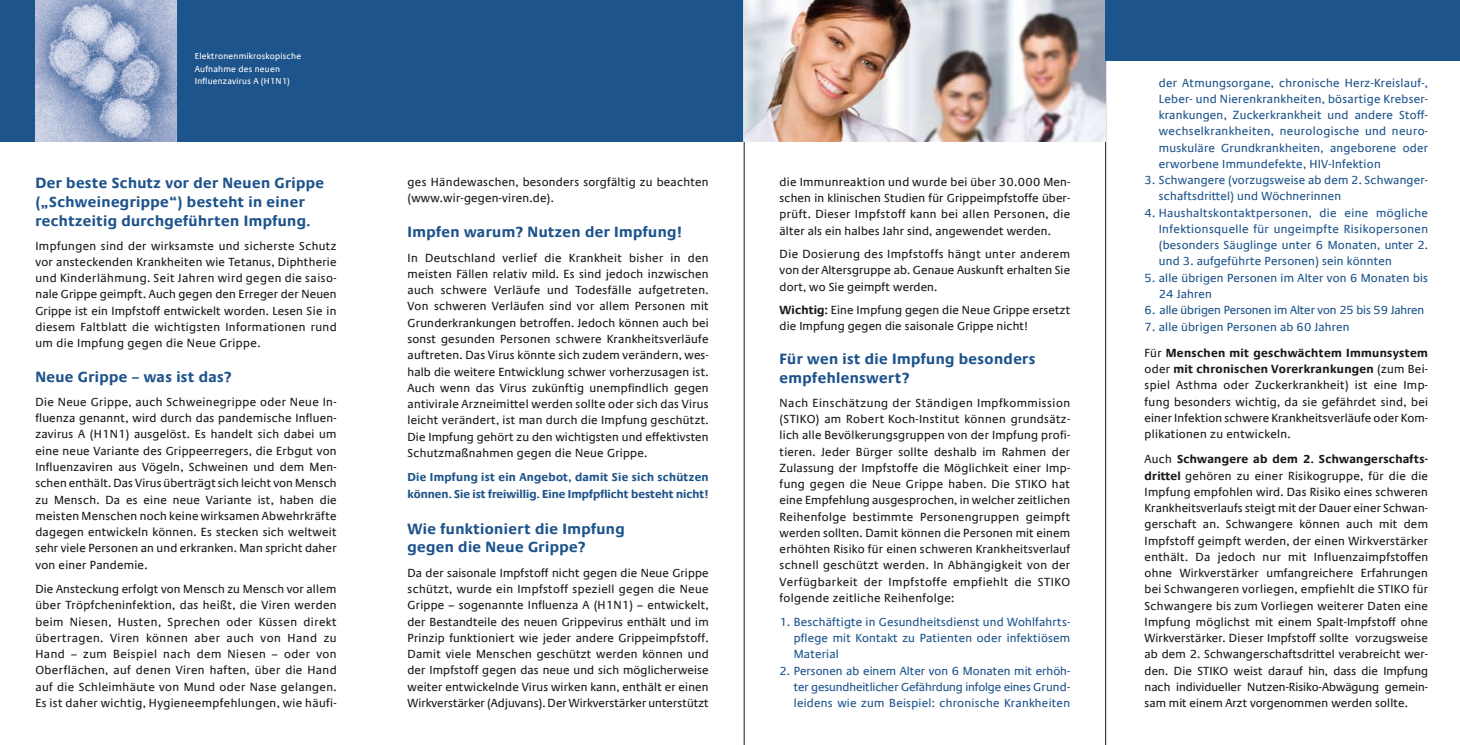
<style>
.page{position:relative;width:1460px;height:745px;background:#fff}
.page>*{position:absolute;margin:0;border:0;box-sizing:border-box;transform-origin:0 0}
.t1{font:700 15px/18.8px "Praxis Com";letter-spacing:.025em;color:#1e548c}
.t2{font:11.88px/16.2px "Praxis Com";letter-spacing:.01em;color:#1a1a18;text-align:justify}
.t3{font:11.88px/16.2px "Praxis Com";letter-spacing:.015em;color:#1e548c;text-align:justify}
.t4{font:11.88px "Praxis Com";letter-spacing:-.01em;color:#1e548c}
.t5{font:700 11.62px/16.2px "Praxis Com";color:#1e548c}
.t6{font:8.75px/12.5px "Praxis Com";letter-spacing:.02em;color:#fff}
.s1{font-weight:700}
</style>
<div class="page">
<div style="left:0;top:0;width:1106px;height:142px;background:#1e548c"></div>
<hr style="left:744px;top:0;width:1px;height:744px;background:#1a1a18">
<hr style="left:1105px;top:0;width:1px;height:744px;background:#1a1a18">
<img style="left:35px;top:0;width:141px;height:142px">
<img style="left:744px;top:0;width:361px;height:142px">
<div style="left:1106px;top:0;width:354px;height:60px;background:#1e548c"></div>
<p class="t6" style="left:195px;top:50px;width:108px">Elektronenmikroskopische<br>Aufnahme des neuen<br>Influenzavirus A (H1N1)</p>
<p class="t1" style="left:35px;top:173px;width:290px">Der beste Schutz vor der Neuen Grippe („Schweinegrippe“) besteht in einer rechtzeitig durchgeführten Impfung.</p>
<p class="t2" style="left:35px;top:237px;width:303px">Impfungen sind der wirksamste und sicherste Schutz vor ansteckenden Krankheiten wie Tetanus, Diphtherie und Kinderlähmung. Seit Jahren wird gegen die saiso&shy;nale Grippe geimpft. Auch gegen den Erreger der Neuen Grippe ist ein Impfstoff entwickelt worden. Lesen Sie in diesem Faltblatt die wichtigsten Informationen rund um die Impfung gegen die Neue Grippe.</p>
<p class="t1" style="left:35px;top:367px;width:198px">Neue Grippe – was ist das?</p>
<p class="t2" style="left:35px;top:393px;width:303px">Die Neue Grippe, auch Schweinegrippe oder Neue In&shy;fluenza genannt, wird durch das pandemische Influen&shy;zavirus A (H1N1) ausgelöst. Es handelt sich dabei um eine neue Variante des Grippeerregers, die Erbgut von Influenzaviren aus Vögeln, Schweinen und dem Men&shy;schen enthält. Das Virus überträgt sich leicht von Mensch zu Mensch. Da es eine neue Variante ist, haben die meisten Menschen noch keine wirksamen Abwehrkräfte dagegen entwickeln können. Es stecken sich weltweit sehr viele Personen an und erkranken. Man spricht daher von einer Pandemie.</p>
<p class="t2" style="left:35px;top:580px;width:303px">Die Ansteckung erfolgt von Mensch zu Mensch vor allem über Tröpfcheninfektion, das heißt, die Viren werden beim Niesen, Husten, Sprechen oder Küssen direkt übertragen. Viren können aber auch von Hand zu Hand – zum Beispiel nach dem Niesen – oder von Oberflächen, auf denen Viren haften, über die Hand auf die Schleimhäute von Mund oder Nase gelangen.<br>Es ist daher wichtig, Hygieneempfehlungen, wie häufi-</p>
<p class="t2" style="left:407px;top:174px;width:303px">ges Händewaschen, besonders sorgfältig zu beachten (www.wir-gegen-viren.de).</p>
<p class="t1" style="left:407px;top:222px;width:276px">Impfen warum? Nutzen der Impfung!</p>
<p class="t2" style="left:407px;top:249px;width:303px">In Deutschland verlief die Krankheit bisher in den meisten Fällen relativ mild. Es sind jedoch inzwischen auch schwere Verläufe und Todesfälle aufgetreten.<br>Von schweren Verläufen sind vor allem Personen mit Grunderkrankungen betroffen. Jedoch können auch bei sonst gesunden Personen schwere Krankheitsverläufe auftreten. Das Virus könnte sich zudem verändern, wes&shy;halb die weitere Entwicklung schwer vorherzusagen ist.<br>Auch wenn das Virus zukünftig unempfindlich gegen antivirale Arzneimittel werden sollte oder sich das Virus leicht verändert, ist man durch die Impfung geschützt.<br>Die Impfung gehört zu den wichtigsten und effektivsten Schutzmaßnahmen gegen die Neue Grippe.</p>
<p class="t5" style="left:407px;top:469px;width:303px">Die Impfung ist ein Angebot, damit Sie sich schützen können. Sie ist freiwillig. Eine Impfpflicht besteht nicht!</p>
<p class="t1" style="left:407px;top:518px;width:219px">Wie funktioniert die Impfung gegen die Neue Grippe?</p>
<p class="t2" style="left:407px;top:564px;width:303px">Da der saisonale Impfstoff nicht gegen die Neue Grippe schützt, wurde ein Impfstoff speziell gegen die Neue Grippe – sogenannte Influenza A (H1N1) – entwickelt, der Bestandteile des neuen Grippevirus enthält und im Prinzip funktioniert wie jeder andere Grippeimpfstoff.<br>Damit viele Menschen geschützt werden können und der Impfstoff gegen das neue und sich möglicherweise weiter entwickelnde Virus wirken kann, enthält er einen Wirkverstärker (Adjuvans). Der Wirkverstärker unterstützt</p>
<p class="t2" style="left:780px;top:174px;width:292px">die Immunreaktion und wurde bei über 30.000 Men&shy;schen in klinischen Studien für Grippeimpfstoffe über&shy;prüft. Dieser Impfstoff kann bei allen Personen, die älter als ein halbes Jahr sind, angewendet werden.</p>
<p class="t2" style="left:780px;top:246px;width:292px">Die Dosierung des Impfstoffs hängt unter anderem von der Altersgruppe ab. Genaue Auskunft erhalten Sie dort, wo Sie geimpft werden.</p>
<p class="t2" style="left:780px;top:302px;width:292px"><span class="s1">Wichtig:</span> Eine Impfung gegen die Neue Grippe ersetzt die Impfung gegen die saisonale Grippe nicht!</p>
<p class="t1" style="left:780px;top:349px;width:257px">Für wen ist die Impfung besonders empfehlenswert?</p>
<p class="t2" style="left:780px;top:394px;width:292px">Nach Einschätzung der Ständigen Impfkommission (STIKO) am Robert Koch-Institut können grundsätz&shy;lich alle Bevölkerungsgruppen von der Impfung profi&shy;tieren. Jeder Bürger sollte deshalb im Rahmen der Zulassung der Impfstoffe die Möglichkeit einer Imp&shy;fung gegen die Neue Grippe haben. Die STIKO hat eine Empfehlung ausgesprochen, in welcher zeitlichen Reihenfolge bestimmte Personengruppen geimpft werden sollten. Damit können die Personen mit einem erhöhten Risiko für einen schweren Krankheitsverlauf schnell geschützt werden. In Abhängigkeit von der Verfügbarkeit der Impfstoffe empfiehlt die STIKO folgende zeitliche Reihenfolge:</p>
<p class="t3" style="left:794px;top:613px;width:278px;text-indent:-14px">1. Beschäftigte in Gesundheitsdienst und Wohlfahrts&shy;pflege mit Kontakt zu Patienten oder infektiösem Material</p>
<p class="t3" style="left:794px;top:662px;width:278px;text-indent:-14px">2. Personen ab einem Alter von 6 Monaten mit erhöh&shy;ter gesundheitlicher Gefährdung infolge eines Grund&shy;leidens wie zum Beispiel: chronische Krankheiten</p>
<p class="t3" style="left:1159px;top:74px;width:271px">der Atmungsorgane, chronische Herz-Kreislauf-, Leber- und Nierenkrankheiten, bösartige Krebser&shy;krankungen, Zuckerkrankheit und andere Stoff&shy;wechselkrankheiten, neurologische und neuro&shy;muskuläre Grundkrankheiten, angeborene oder erworbene Immundefekte, HIV-Infektion</p>
<p class="t3" style="left:1159px;top:172px;width:271px;text-indent:-14px">3. Schwangere (vorzugsweise ab dem 2. Schwanger&shy;schaftsdrittel) und Wöchnerinnen</p>
<p class="t3" style="left:1159px;top:204px;width:271px;text-indent:-14px">4. Haushaltskontaktpersonen, die eine mögliche Infektionsquelle für ungeimpfte Risikopersonen (besonders Säuglinge unter 6 Monaten, unter 2. und 3. aufgeführte Personen) sein könnten</p>
<p class="t3" style="left:1159px;top:269px;width:271px;text-indent:-14px">5. alle übrigen Personen im Alter von 6 Monaten bis<br>24 Jahren</p>
<p class="t4" style="left:1144px;top:303px;width:281px">6. alle übrigen Personen im Alter von 25 bis 59 Jahren</p>
<p class="t3" style="left:1144px;top:318px;width:207px">7. alle übrigen Personen ab 60 Jahren</p>
<p class="t2" style="left:1144px;top:344px;width:285px">Für <span class="s1">Menschen mit geschwächtem Immunsystem </span>oder <span class="s1">mit chronischen Vorerkrankungen</span> (zum Bei&shy;spiel Asthma oder Zuckerkrankheit) ist eine Imp&shy;fung besonders wichtig, da sie gefährdet sind, bei einer Infektion schwere Krankheitsverläufe oder Kom&shy;plikationen zu entwickeln.</p>
<p class="t2" style="left:1144px;top:451px;width:285px">Auch <span class="s1">Schwangere ab dem 2. Schwangerschafts&shy;drittel</span> gehören zu einer Risikogruppe, für die die Impfung empfohlen wird. Das Risiko eines schweren Krankheitsverlaufs steigt mit der Dauer einer Schwan&shy;gerschaft an. Schwangere können auch mit dem Impfstoff geimpft werden, der einen Wirkverstärker enthält. Da jedoch nur mit Influenzaimpfstoffen ohne Wirkverstärker umfangreichere Erfahrungen bei Schwangeren vorliegen, empfiehlt die STIKO für Schwangere bis zum Vorliegen weiterer Daten eine Impfung möglichst mit einem Spalt-Impfstoff ohne Wirkverstärker. Dieser Impfstoff sollte vorzugsweise ab dem 2. Schwangerschaftsdrittel verabreicht wer&shy;den. Die STIKO weist darauf hin, dass die Impfung nach individueller Nutzen-Risiko-Abwägung gemein&shy;sam mit einem Arzt vorgenommen werden sollte.</p>
</div>
